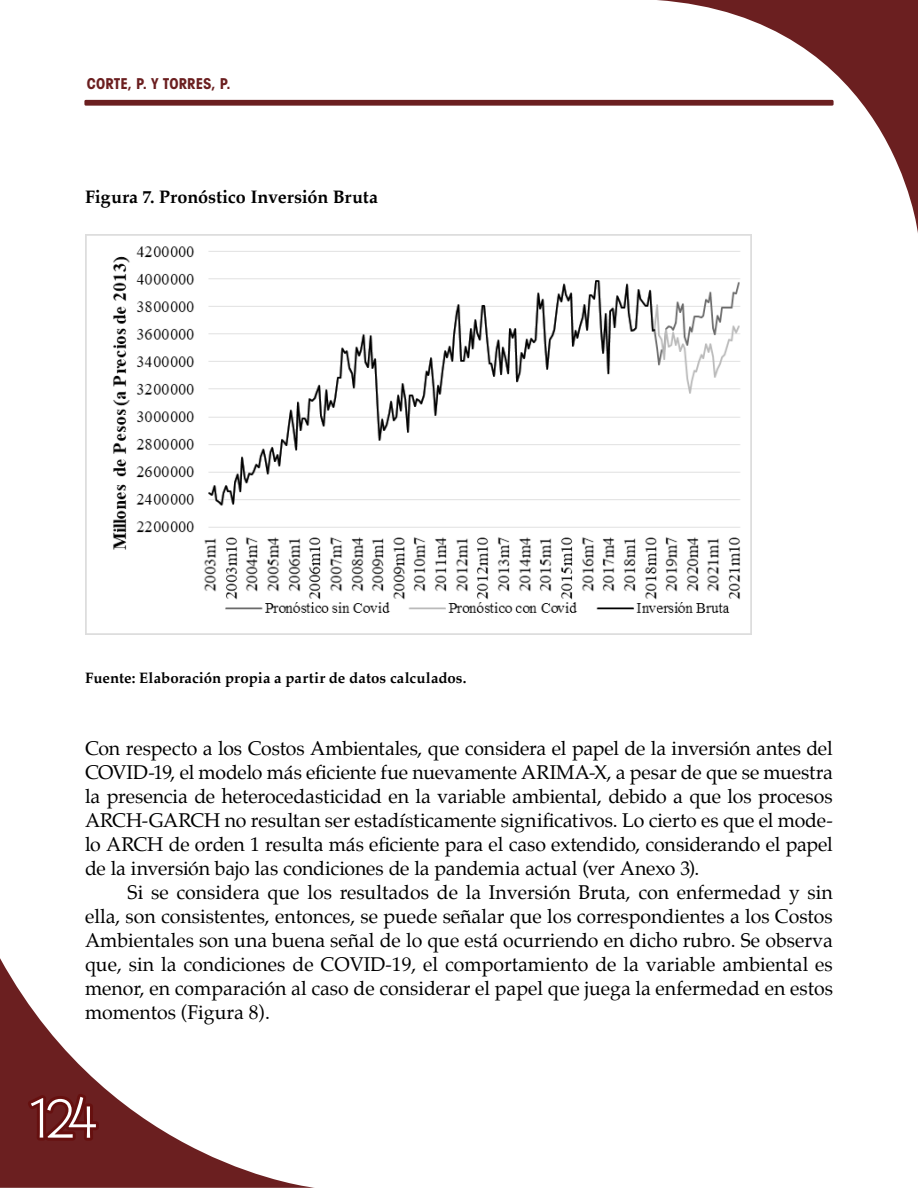
<style>
.page{position:relative;width:918px;height:1188px;background:#fff}
.page>*{position:absolute;margin:0;border:0;box-sizing:border-box;transform-origin:0 0}
.t1{font:60px "Martin Got URWT Ligh";color:#fff}
.t2{font:19.5px/24px "Palatino";color:#000;text-align:justify}
.t3{font:700 18px "Palatino";letter-spacing:-.005em;color:#000}
.t4{font:700 15px "Palatino";letter-spacing:.005em;color:#000}
.t5{font:700 condensed 15px "Avant Garde";letter-spacing:.005em;color:#6b1f20}
</style>
<div class="page">
<svg style="left:0;top:958px;width:315px;height:230px"></svg>
<div style="left:84px;top:100px;width:750px;height:6px;background:#6b1f20;border-radius:2px"></div>
<svg style="left:23px;top:1089px;width:79px;height:55px;background:#681717"></svg>
<svg style="left:656px;top:0;width:261px;height:227px"></svg>
<svg style="left:917px;top:0;width:1px;height:233px"></svg>
<img style="left:85px;top:234px;width:666px;height:400px">
<p class="t5" style="left:87px;top:74px;width:145px">CORTE, P. Y TORRES, P.</p>
<p class="t3" style="left:85px;top:181px;width:295px">Figura 7. Pronóstico Inversión Bruta</p>
<p class="t4" style="left:85px;top:665px;width:383px">Fuente: Elaboración propia a partir de datos calculados.</p>
<p class="t2" style="left:85px;top:736px;width:749px">Con respecto a los Costos Ambientales, que considera el papel de la inversión antes del COVID-19, el modelo más eficiente fue nuevamente ARIMA-X, a pesar de que se muestra la presencia de heterocedasticidad en la variable ambiental, debido a que los procesos ARCH-GARCH no resultan ser estadísticamente significativos. Lo cierto es que el mode&shy;lo ARCH de orden 1 resulta más eficiente para el caso extendido, considerando el papel de la inversión bajo las condiciones de la pandemia actual (ver Anexo 3).</p>
<p class="t2" style="left:85px;top:880px;width:749px;text-indent:43px">Si se considera que los resultados de la Inversión Bruta, con enfermedad y sin ella, son consistentes, entonces, se puede señalar que los correspondientes a los Costos Ambientales son una buena señal de lo que está ocurriendo en dicho rubro. Se observa que, sin la condiciones de COVID-19, el comportamiento de la variable ambiental es menor, en comparación al caso de considerar el papel que juega la enfermedad en estos momentos (Figura 8).</p>
<h1 class="t1" style="left:26px;top:1082px;width:73px">124</h1>
</div>
